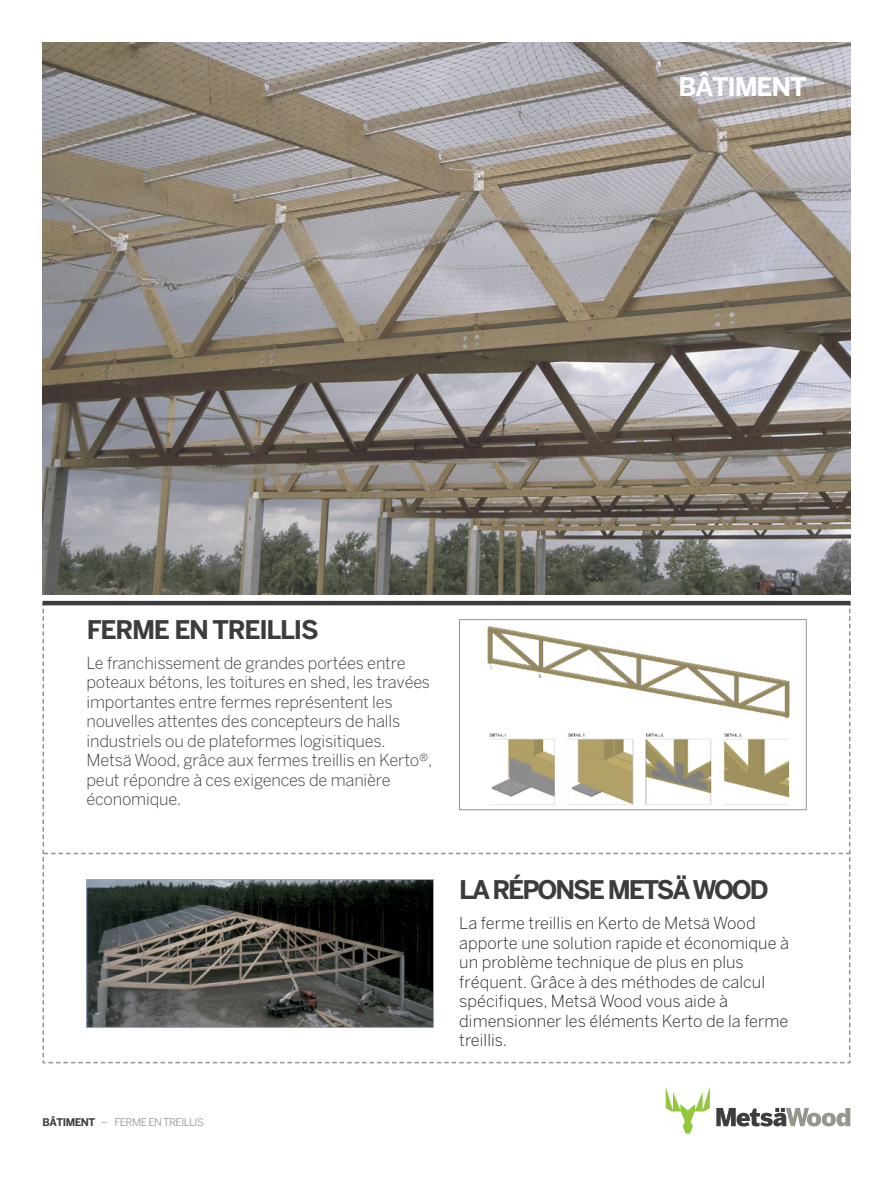
<style>
.page{position:relative;width:893px;height:1191px;background:#fff}
.page>*{position:absolute;margin:0;border:0;box-sizing:border-box;transform-origin:0 0}
.t1{font:700 25.5px "Benton Sans";letter-spacing:-.08em;color:#3d3c3c}
.t2{font:700 25.5px "Benton Sans";letter-spacing:-.05em;color:#3d3c3c}
.t3{font:700 25.5px "Benton Sans";letter-spacing:-.05em;color:#fff}
.t4{font:300 16.5px/19.5px "Benton Sans";letter-spacing:-.01em;color:#3d3c3c}
.t5{font:300 16.5px/19.5px "Benton Sans";color:#272627}
.t6{font:10.5px "Benton Sans";letter-spacing:-.05em;color:#939393}
.s1{font-weight:700;color:#3d3c3c}
</style>
<div class="page">
<img style="left:43px;top:43px;width:807px;height:551px">
<svg style="left:42px;top:602px;width:809px;height:462px"></svg>
<svg style="left:666px;top:1087px;width:44px;height:46px"></svg>
<svg style="left:716px;top:1108px;width:135px;height:18px"></svg>
<div style="left:460px;top:620px;width:346px;height:189px;background:#fff"></div>
<div style="left:459px;top:619px;width:347px;height:191px;border:1px solid #939393"></div>
<hr style="left:43px;top:601px;width:807px;height:4px;background:#3d3c3c">
<img style="left:88px;top:881px;width:344px;height:144px">
<div style="left:86px;top:879px;width:348px;height:148px;border:1px solid #93aacc"></div>
<img style="left:487px;top:626px;width:303px;height:180px">
<h1 class="t3" style="left:678px;top:77px;width:130px">BÂTIMENT</h1>
<h1 class="t2" style="left:87px;top:620px;width:233px">FERME EN TREILLIS</h1>
<p class="t4" style="left:86px;top:654px;width:347px">Le franchissement de grandes portées entre poteaux bétons, les toitures en shed, les travées importantes entre fermes représentent les nouvelles attentes des concepteurs de halls industriels ou de plateformes logisitiques.<br>Metsä Wood, grâce aux fermes treillis en Kerto®, peut répondre à ces exigences de manière économique.</p>
<p class="t6" style="left:43px;top:1118px;width:163px"><span class="s1">BÂTIMENT</span> – FERME ENTREILLIS</p>
<h1 class="t1" style="left:459px;top:880px;width:311px">LA RÉPONSE METSÄ WOOD</h1>
<p class="t5" style="left:459px;top:915px;width:331px">La ferme treillis en Kerto de Metsä Wood apporte une solution rapide et économique à un problème technique de plus en plus fréquent. Grâce à des méthodes de calcul spécifiques, Metsä Wood vous aide à dimensionner les éléments Kerto de la ferme treillis.</p>
</div>
